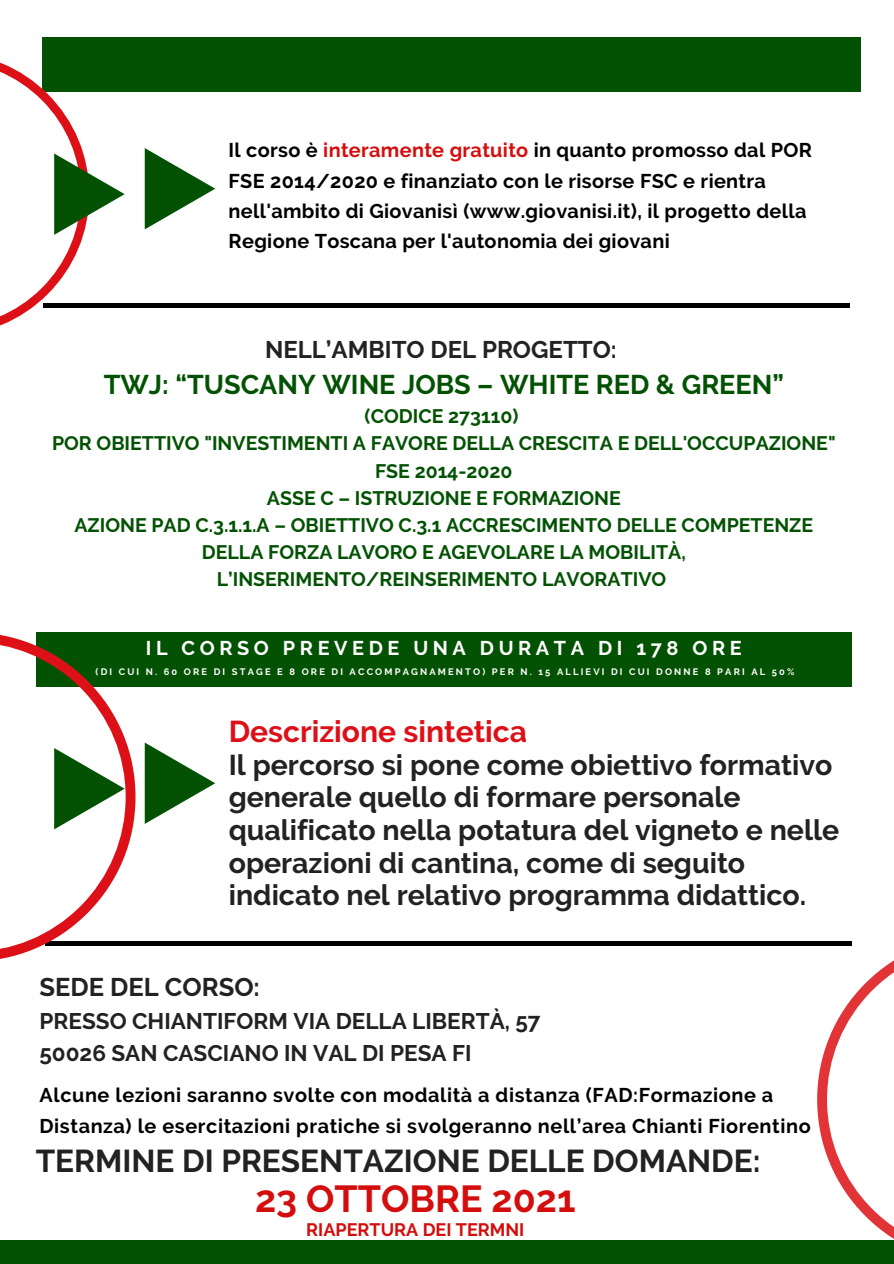
<style>
.page{position:relative;width:894px;height:1264px;background:#fff}
.page>*{position:absolute;margin:0;border:0;box-sizing:border-box;transform-origin:0 0}
.t1{font:700 37.5px "Raleway";color:#d40d0d}
.t2{font:700 31.5px "Raleway";color:#222}
.t3{font:700 30px "Raleway";color:#dd1018}
.t4{font:700 28.5px/32.7px "Raleway";color:#222}
.t5{font:700 27px "Raleway";color:#035203}
.t6{font:700 25.5px "Raleway";color:#222}
.t7{font:700 24px "Raleway";color:#222}
.t8{font:700 22.5px "Raleway";color:#222}
.t9{font:700 19.8px/30.5px "Raleway";letter-spacing:.015em;color:#000}
.t10{font:700 19.8px "Raleway";letter-spacing:.23em;color:#fff}
.t11{font:700 19.5px/27px "Raleway";color:#035203;text-align:center}
.t12{font:700 18px "Raleway";color:#d40d0d}
.t13{font:700 9.3px "Raleway";letter-spacing:.23em;color:#fff}
.s1{color:#d40d0d}
</style>
<div class="page">
<div style="left:43px;top:38px;width:817px;height:54px;background:#035203"></div>
<div style="left:0;top:1240px;width:893px;height:23px;background:#035203"></div>
<svg style="left:0;top:53px;width:125px;height:273px"></svg>
<svg style="left:145px;top:148px;width:70px;height:81px"></svg>
<div style="left:45px;top:940px;width:807px;height:5px;background:#000"></div>
<svg style="left:816px;top:940px;width:77px;height:299px"></svg>
<div style="left:36px;top:632px;width:815px;height:54px;background:#035203"></div>
<svg style="left:0;top:635px;width:135px;height:324px"></svg>
<svg style="left:145px;top:742px;width:70px;height:82px"></svg>
<hr style="left:43px;top:303px;width:806px;height:4px;background:#000">
<p class="t9" style="left:228px;top:135px;width:584px">Il corso è <span class="s1">interamente gratuito</span> in quanto promosso dal POR FSE 2014/2020 e finanziato con le risorse FSC e rientra nell'ambito di Giovanisì (www.giovanisi.it), il progetto della Regione Toscana per l'autonomia dei giovani</p>
<p class="t7" style="left:265px;top:335px;width:353px">NELL’AMBITO DEL PROGETTO:</p>
<p class="t5" style="left:104px;top:369px;width:681px">TWJ: “TUSCANY WINE JOBS – WHITE RED &amp; GREEN”</p>
<p class="t11" style="left:364px;top:403px;width:155px">(CODICE 273110)</p>
<p class="t11" style="left:52px;top:430px;width:785px">POR OBIETTIVO "INVESTIMENTI A FAVORE DELLA CRESCITA E DELL'OCCUPAZIONE"<br>FSE 2014-2020</p>
<p class="t11" style="left:267px;top:484px;width:355px">ASSE C – ISTRUZIONE E FORMAZIONE</p>
<p class="t11" style="left:74px;top:511px;width:740px">AZIONE PAD C.3.1.1.A – OBIETTIVO C.3.1 ACCRESCIMENTO DELLE COMPETENZE<br>DELLA FORZA LAVORO E AGEVOLARE LA MOBILITÀ,<br>L’INSERIMENTO/REINSERIMENTO LAVORATIVO</p>
<p class="t10" style="left:146px;top:636px;width:597px">IL CORSO PREVEDE UNA DURATA DI 178 ORE</p>
<p class="t13" style="left:96px;top:666px;width:700px">(DI CUI N. 60 ORE DI STAGE E 8 ORE DI ACCOMPAGNAMENTO) PER N. 15 ALLIEVI DI CUI DONNE 8 PARI AL 50%</p>
<p class="t3" style="left:229px;top:713px;width:300px">Descrizione sintetica</p>
<p class="t4" style="left:229px;top:748px;width:612px">Il percorso si pone come obiettivo formativo generale quello di formare personale qualificato nella potatura del vigneto e nelle operazioni di cantina, come di seguito indicato nel relativo programma didattico.</p>
<p class="t6" style="left:39px;top:972px;width:222px">SEDE DEL CORSO:</p>
<p class="t8" style="left:39px;top:1007px;width:502px">PRESSO CHIANTIFORM VIA DELLA LIBERTÀ, 57</p>
<p class="t8" style="left:39px;top:1039px;width:433px">50026 SAN CASCIANO IN VAL DI PESA FI</p>
<p class="t9" style="left:39px;top:1078px;width:772px;line-height:31.5px">Alcune lezioni saranno svolte con modalità a distanza (FAD:Formazione a<br>Distanza) le esercitazioni pratiche si svolgeranno nell’area Chianti Fiorentino</p>
<p class="t2" style="left:36px;top:1141px;width:726px">TERMINE DI PRESENTAZIONE DELLE DOMANDE:</p>
<p class="t1" style="left:255px;top:1176px;width:322px">23 OTTOBRE 2021</p>
<p class="t12" style="left:306px;top:1218px;width:219px">RIAPERTURA DEI TERMNI</p>
</div>
